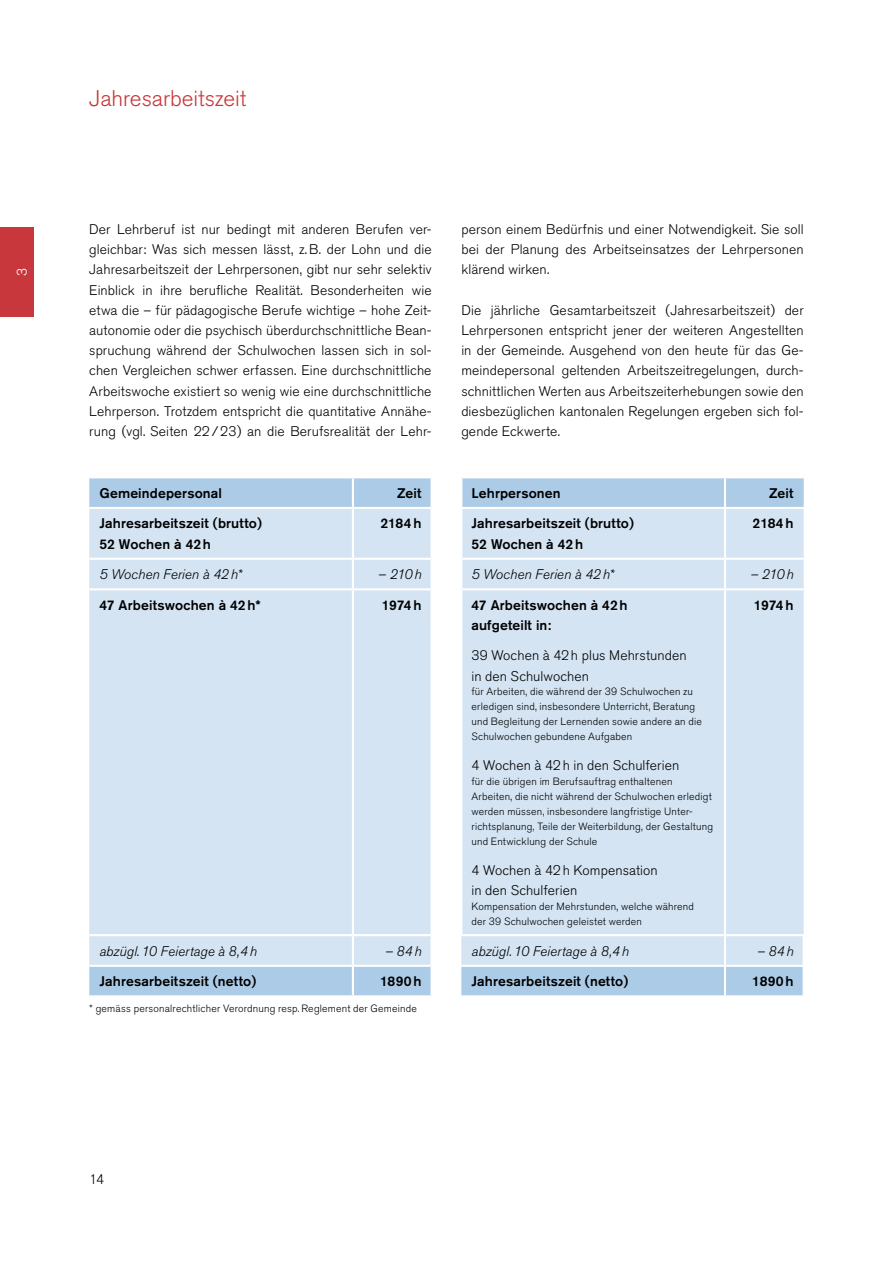
<style>
.page{position:relative;width:893px;height:1263px;background:#fff}
.page>*{position:absolute;margin:0;border:0;box-sizing:border-box;transform-origin:0 0}
.t1{font:300 22.5px "Akzidenz Grotesk BE";letter-spacing:-.005em;color:#c8373b}
.t2{font:300 13.8px/20.2px "Akzidenz Grotesk BE";letter-spacing:.005em;color:#000;text-align:justify}
.t3{font:500 13.8px/20.2px "Akzidenz Grotesk BE";letter-spacing:.01em;color:#000}
.t4{font:italic 300 13.8px "Akzidenz Grotesk BE";letter-spacing:.005em;color:#000}
.t5{font:300 13.8px "Akzidenz Grotesk BE";color:#fff}
.t6{font:300 10.5px/14.9px "Akzidenz Grotesk BE";letter-spacing:.02em;color:#000}
</style>
<div class="page">
<div style="left:0;top:227px;width:33px;height:90px;background:#c8373b"></div>
<div style="left:89px;top:478px;width:715px;height:517px;background:#accbe6"></div>
<div style="left:89px;top:509px;width:715px;height:456px;background:#d4e4f3"></div>
<hr style="left:352px;top:478px;width:2px;height:29px;background:#fff">
<hr style="left:431px;top:478px;width:2px;height:29px;background:#fff">
<hr style="left:460px;top:478px;width:2px;height:29px;background:#fff">
<hr style="left:724px;top:478px;width:2px;height:29px;background:#fff">
<hr style="left:89px;top:507px;width:264px;height:2px;background:#fff">
<hr style="left:353px;top:507px;width:79px;height:2px;background:#fff">
<hr style="left:352px;top:509px;width:2px;height:49px;background:#fff">
<hr style="left:432px;top:507px;width:29px;height:2px;background:#fff">
<hr style="left:431px;top:509px;width:2px;height:49px;background:#fff">
<hr style="left:461px;top:507px;width:264px;height:2px;background:#fff">
<hr style="left:460px;top:509px;width:2px;height:49px;background:#fff">
<hr style="left:725px;top:507px;width:79px;height:2px;background:#fff">
<hr style="left:724px;top:509px;width:2px;height:49px;background:#fff">
<hr style="left:89px;top:558px;width:264px;height:2px;background:#fff">
<hr style="left:353px;top:558px;width:79px;height:2px;background:#fff">
<hr style="left:352px;top:560px;width:2px;height:28px;background:#fff">
<hr style="left:432px;top:558px;width:29px;height:2px;background:#fff">
<hr style="left:431px;top:560px;width:2px;height:28px;background:#fff">
<hr style="left:461px;top:558px;width:264px;height:2px;background:#fff">
<hr style="left:460px;top:560px;width:2px;height:28px;background:#fff">
<hr style="left:725px;top:558px;width:79px;height:2px;background:#fff">
<hr style="left:724px;top:560px;width:2px;height:28px;background:#fff">
<hr style="left:89px;top:588px;width:264px;height:2px;background:#fff">
<hr style="left:353px;top:588px;width:79px;height:2px;background:#fff">
<hr style="left:352px;top:590px;width:2px;height:344px;background:#fff">
<hr style="left:432px;top:588px;width:29px;height:2px;background:#fff">
<hr style="left:431px;top:590px;width:2px;height:344px;background:#fff">
<hr style="left:461px;top:588px;width:264px;height:2px;background:#fff">
<hr style="left:460px;top:590px;width:2px;height:344px;background:#fff">
<hr style="left:725px;top:588px;width:79px;height:2px;background:#fff">
<hr style="left:724px;top:590px;width:2px;height:344px;background:#fff">
<hr style="left:89px;top:934px;width:264px;height:2px;background:#fff">
<hr style="left:353px;top:934px;width:79px;height:2px;background:#fff">
<hr style="left:352px;top:936px;width:2px;height:29px;background:#fff">
<hr style="left:432px;top:934px;width:29px;height:2px;background:#fff">
<hr style="left:431px;top:936px;width:2px;height:29px;background:#fff">
<hr style="left:461px;top:934px;width:264px;height:2px;background:#fff">
<hr style="left:725px;top:934px;width:80px;height:2px;background:#fff">
<hr style="left:724px;top:936px;width:2px;height:29px;background:#fff">
<hr style="left:803px;top:936px;width:2px;height:29px;background:#fff">
<hr style="left:89px;top:965px;width:264px;height:2px;background:#fff">
<hr style="left:353px;top:965px;width:79px;height:2px;background:#fff">
<hr style="left:352px;top:967px;width:2px;height:28px;background:#fff">
<hr style="left:432px;top:965px;width:29px;height:2px;background:#fff">
<hr style="left:431px;top:967px;width:2px;height:28px;background:#fff">
<hr style="left:461px;top:965px;width:264px;height:2px;background:#fff">
<hr style="left:725px;top:965px;width:80px;height:2px;background:#fff">
<hr style="left:724px;top:967px;width:2px;height:28px;background:#fff">
<hr style="left:803px;top:967px;width:2px;height:28px;background:#fff">
<p class="t5" style="left:14px;top:276px;width:10px;rotate:-90deg">3</p>
<h1 class="t1" style="left:89px;top:86px;width:158px">Jahresarbeitszeit</h1>
<p class="t2" style="left:89px;top:219px;width:344px">Der Lehrberuf ist nur bedingt mit anderen Berufen ver&shy;gleichbar: Was sich messen lässt, z.B. der Lohn und die Jahresarbeitszeit der Lehrpersonen, gibt nur sehr selektiv Einblick in ihre berufliche Realität. Besonderheiten wie etwa die – für pädagogische Berufe wichtige – hohe Zeit&shy;autonomie oder die psychisch überdurchschnittliche Bean&shy;spruchung während der Schulwochen lassen sich in sol&shy;chen Vergleichen schwer erfassen. Eine durchschnittliche Arbeitswoche existiert so wenig wie eine durchschnittliche Lehrperson. Trotzdem entspricht die quantitative Annähe&shy;rung (vgl. Seiten 22/23) an die Berufsrealität der Lehr-</p>
<p class="t2" style="left:461px;top:219px;width:344px">person einem Bedürfnis und einer Notwendigkeit. Sie soll bei der Planung des Arbeitseinsatzes der Lehrpersonen klärend wirken.</p>
<p class="t2" style="left:461px;top:300px;width:344px">Die jährliche Gesamtarbeitszeit (Jahresarbeitszeit) der Lehrpersonen entspricht jener der weiteren Angestellten in der Gemeinde. Ausgehend von den heute für das Ge&shy;meindepersonal geltenden Arbeitszeitregelungen, durch&shy;schnittlichen Werten aus Arbeitszeiterhebungen sowie den diesbezüglichen kantonalen Regelungen ergeben sich fol&shy;gende Eckwerte.</p>
<p class="t3" style="left:99px;top:483px;width:124px">Gemeindepersonal</p>
<p class="t3" style="left:397px;top:483px;width:26px">Zeit</p>
<p class="t3" style="left:471px;top:483px;width:91px">Lehrpersonen</p>
<p class="t3" style="left:769px;top:483px;width:26px">Zeit</p>
<p class="t3" style="left:99px;top:513px;width:164px">Jahresarbeitszeit (brutto)<br>52 Wochen à 42h</p>
<p class="t3" style="left:381px;top:513px;width:42px">2184h</p>
<p class="t3" style="left:471px;top:513px;width:164px">Jahresarbeitszeit (brutto)<br>52 Wochen à 42h</p>
<p class="t3" style="left:753px;top:513px;width:42px">2184h</p>
<p class="t4" style="left:99px;top:567px;width:144px">5 Wochen Ferien à 42h*</p>
<p class="t4" style="left:378px;top:567px;width:45px">– 210h</p>
<p class="t4" style="left:471px;top:567px;width:144px">5 Wochen Ferien à 42h*</p>
<p class="t4" style="left:750px;top:567px;width:45px">– 210h</p>
<p class="t3" style="left:99px;top:595px;width:163px">47 Arbeitswochen à 42h*</p>
<p class="t3" style="left:382px;top:595px;width:41px">1974h</p>
<p class="t3" style="left:471px;top:595px;width:158px">47 Arbeitswochen à 42h aufgeteilt in:</p>
<p class="t2" style="left:471px;top:646px;width:217px">39 Wochen à 42h plus Mehrstunden in den Schulwochen</p>
<p class="t6" style="left:471px;top:685px;width:232px">für Arbeiten, die während der 39 Schulwochen zu erledigen sind, insbesondere Unterricht, Beratung und Begleitung der Lernenden sowie andere an die Schulwochen gebundene Aufgaben</p>
<p class="t2" style="left:471px;top:756px;width:209px">4 Wochen à 42h in den Schulferien</p>
<p class="t6" style="left:471px;top:774px;width:243px">für die übrigen im Berufsauftrag enthaltenen Arbeiten, die nicht während der Schulwochen erledigt werden müssen, insbesondere langfristige Unter&shy;richtsplanung, Teile der Weiterbildung, der Gestaltung und Entwicklung der Schule</p>
<p class="t2" style="left:471px;top:860px;width:188px">4 Wochen à 42h Kompensation in den Schulferien</p>
<p class="t6" style="left:471px;top:899px;width:224px">Kompensation der Mehrstunden, welche während der 39 Schulwochen geleistet werden</p>
<p class="t3" style="left:754px;top:595px;width:41px">1974h</p>
<p class="t4" style="left:99px;top:943px;width:159px">abzügl.10 Feiertage à 8,4h</p>
<p class="t4" style="left:385px;top:943px;width:38px">– 84h</p>
<p class="t4" style="left:471px;top:943px;width:159px">abzügl.10 Feiertage à 8,4h</p>
<p class="t4" style="left:757px;top:943px;width:38px">– 84h</p>
<p class="t3" style="left:99px;top:971px;width:158px">Jahresarbeitszeit (netto)</p>
<p class="t3" style="left:380px;top:971px;width:43px">1890h</p>
<p class="t3" style="left:471px;top:971px;width:158px">Jahresarbeitszeit (netto)</p>
<p class="t3" style="left:752px;top:971px;width:43px">1890h</p>
<p class="t6" style="left:89px;top:1001px;width:329px">* gemäss personalrechtlicher Verordnung resp. Reglement der Gemeinde</p>
<p class="t2" style="left:89px;top:1169px;width:17px">14</p>
</div>
